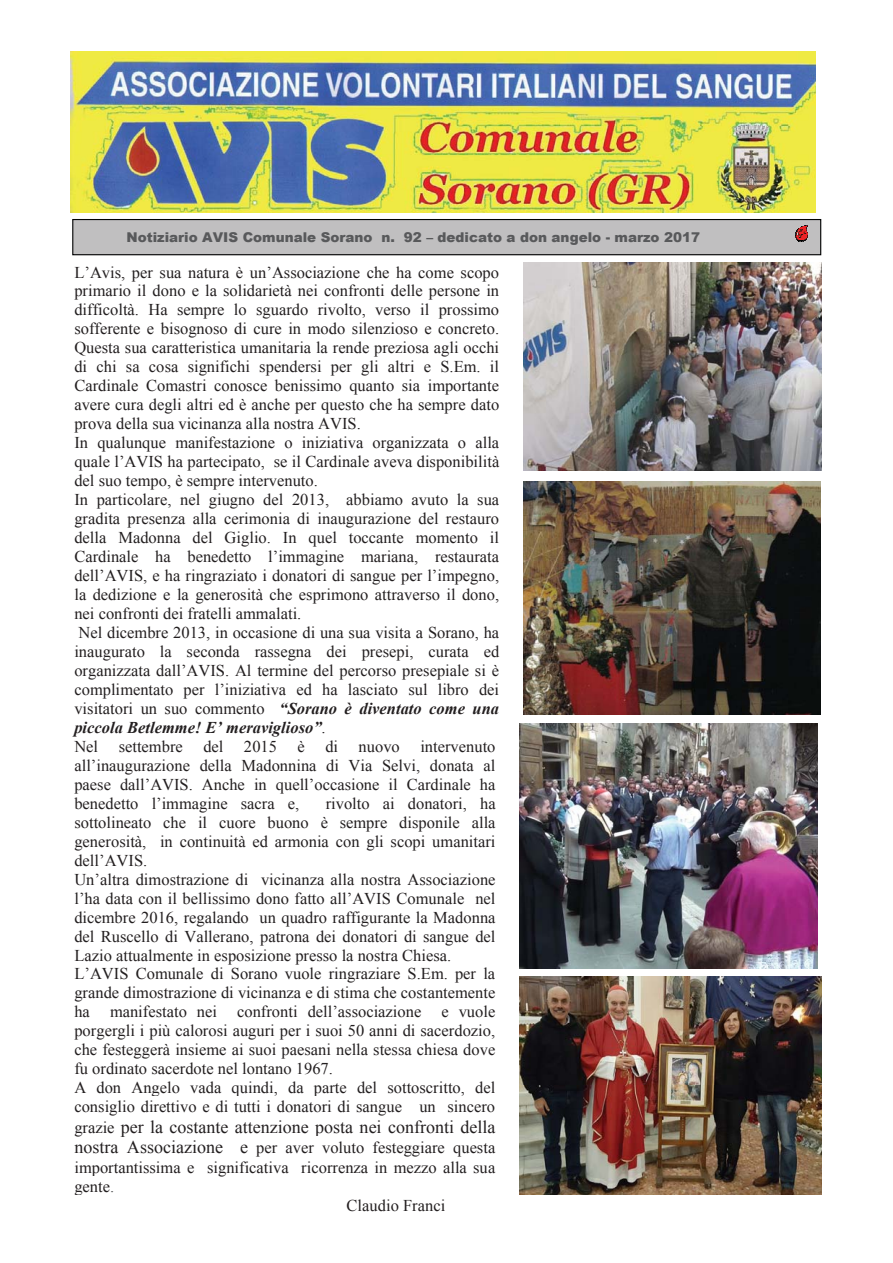
<style>
.page{position:relative;width:893px;height:1263px;background:#fff}
.page>*{position:absolute;margin:0;border:0;box-sizing:border-box;transform-origin:0 0}
.t1{font:18px "Times New Roman";color:#231f20}
.t2{font:16.5px/18.9px "Times New Roman";color:#231f20}
.t3{font:900 13.5px "Arial";color:#58595b}
.s1{font-weight:700;font-style:italic}
.s2{font-size:16.5px}
.s3{font-size:18px}
.s4{color:#58595b}
</style>
<div class="page">
<div style="left:73px;top:220px;width:748px;height:35px;background:#c0bfc0"></div>
<div style="left:72px;top:219px;width:749px;height:36px;border:1px solid #010202"></div>
<svg style="left:795px;top:226px;width:12px;height:16px"></svg>
<img style="left:70px;top:52px;width:745px;height:160px">
<img style="left:519px;top:977px;width:303px;height:217px">
<img style="left:520px;top:724px;width:297px;height:245px">
<img style="left:523px;top:482px;width:298px;height:233px">
<img style="left:523px;top:263px;width:298px;height:208px">
<p class="t3" style="left:127px;top:227px;width:575px">Notiziario AVIS Comunale Sorano n. 92 – dedicato a don angelo - marzo 2017</p>
<p class="t2" style="left:74px;top:262px;width:426px">L’Avis, per sua natura è un’Associazione che ha come scopo primario il dono e la solidarietà nei confronti delle persone in difficoltà. Ha sempre lo sguardo rivolto, verso il prossimo sofferente e bisognoso di cure in modo silenzioso e concreto.<br>Questa sua caratteristica umanitaria la rende preziosa agli occhi di chi sa cosa significhi spendersi per gli altri e S.Em. il Cardinale Comastri conosce benissimo quanto sia importante avere cura degli altri ed è anche per questo che ha sempre dato prova della sua vicinanza alla nostra AVIS.<br>In qualunque manifestazione o iniziativa organizzata o alla quale l’AVIS ha partecipato, se il Cardinale aveva disponibilità del suo tempo, è sempre intervenuto.<br>In particolare, nel giugno del 2013, abbiamo avuto la sua gradita presenza alla cerimonia di inaugurazione del restauro della Madonna del Giglio. In quel toccante momento il Cardinale ha benedetto l’immagine mariana, restaurata dell’AVIS, e ha ringraziato i donatori di sangue per l’impegno, la dedizione e la generosità che esprimono attraverso il dono, nei confronti dei fratelli ammalati.<br>Nel dicembre 2013, in occasione di una sua visita a Sorano, ha inaugurato la seconda rassegna dei presepi, curata ed organizzata dall’AVIS. Al termine del percorso presepiale si è complimentato per l’iniziativa ed ha lasciato sul libro dei visitatori un suo commento <span class="s1">“Sorano è diventato come una piccola Betlemme! E’ meraviglioso”</span>.<br>Nel settembre del 2015 è di nuovo intervenuto all’inaugurazione della Madonnina di Via Selvi, donata al paese dall’AVIS. Anche in quell’occasione il Cardinale ha benedetto l’immagine sacra e,</p>
<p class="t2" style="left:74px;top:794px;width:423px;text-indent:251px">rivolto ai donatori, ha sottolineato che il cuore buono è sempre disponile alla generosità, in continuità ed armonia con gli scopi umanitari dell’AVIS.<br>Un’altra dimostrazione di vicinanza alla nostra Associazione l’ha data con il bellissimo dono fatto all’AVIS Comunale nel dicembre 2016, regalando un quadro raffigurante la Madonna del Ruscello di Vallerano, patrona dei donatori di sangue del Lazio attualmente in esposizione presso la nostra Chiesa.<br>L’AVIS Comunale di Sorano vuole ringraziare S.Em. per la grande dimostrazione di vicinanza e di stima che costantemente ha manifestato nei confronti dell’associazione e vuole porgergli i più calorosi auguri per i suoi 50 anni di sacerdozio, che festeggerà insieme ai suoi paesani nella stessa chiesa dove fu ordinato sacerdote nel lontano 1967.<br>A don Angelo vada quindi, da parte del sottoscritto, del consiglio direttivo e di tutti i donatori di sangue un sincero</p>
<p class="t1" style="left:74px;top:1117px;width:422px"><span class="s2">grazie</span> per la costante attenzione posta nei confronti della</p>
<p class="t2" style="left:74px;top:1138px;width:422px"><span class="s3">nostra Associazione e</span> per aver voluto festeggiare questa</p>
<p class="t2" style="left:74px;top:1158px;width:422px">importantissima e significativa ricorrenza in mezzo alla sua</p>
<p class="t2" style="left:74px;top:1177px;width:41px">gente<span class="s4">.</span></p>
<p class="t2" style="left:347px;top:1196px;width:100px">Claudio Franci</p>
</div>
